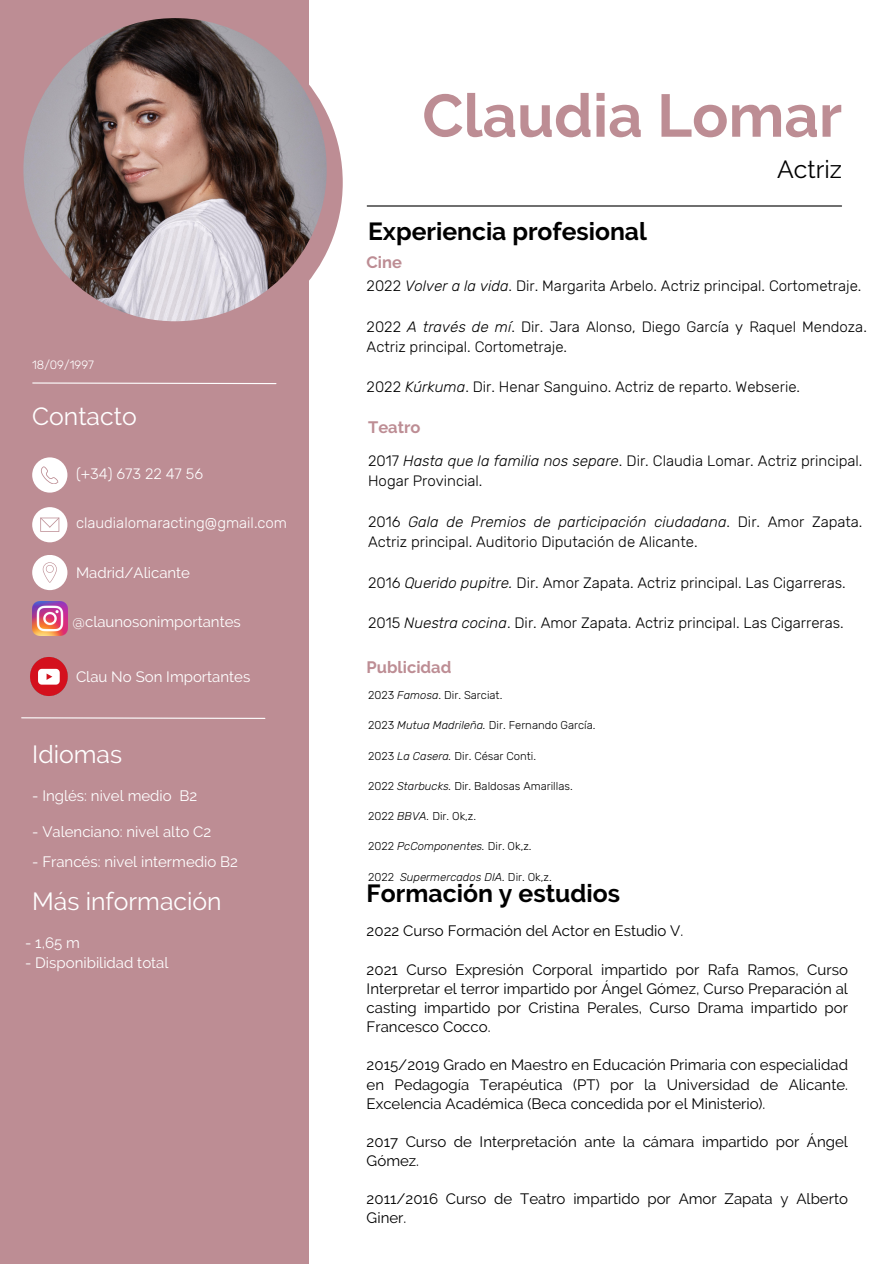
<style>
.page{position:relative;width:894px;height:1264px;background:#fff}
.page>*{position:absolute;margin:0;border:0;box-sizing:border-box;transform-origin:0 0}
.t1{font:700 60px "Raleway";color:#bd8d94}
.t2{font:24.75px "Raleway";color:#fff}
.t3{font:700 24.75px "Raleway";color:#000}
.t4{font:24.75px "Raleway";color:#000}
.t5{font:700 24.6px "Raleway";color:#000}
.t6{font:700 16.5px "Raleway";color:#bd8d94}
.t7{font:300 15px/20.2px "Rubik";color:#000}
.t8{font:15px/19.2px "Raleway";color:#000;text-align:justify}
.t9{font:15px "Raleway";color:#fff}
.t10{font:300 15px "Rubik";color:#fff}
.t11{font:300 12px "Rubik";color:#fff}
.t12{font:300 11.4px "Rubik";color:#000}
.t13{font:italic 300 11.4px "Rubik";color:#000}
.s1{font-style:italic}
.s2{font-style:normal}
</style>
<div class="page">
<div style="left:0;top:0;width:308px;height:1263px;background:#bd8d94"></div>
<div style="left:23px;top:23px;width:319px;height:319px;background:#bd8d94;border-radius:50%"></div>
<img style="left:23px;top:18px;width:303px;height:303px;border-radius:50%">
<hr style="left:367px;top:205px;width:474px;height:1px;background:#000">
<svg style="left:32px;top:382px;width:245px;height:3px"></svg>
<svg style="left:21px;top:717px;width:245px;height:2px"></svg>
<div style="left:32px;top:457px;width:35px;height:35px;background:#fff;border-radius:50%"></div>
<div style="left:32px;top:507px;width:35px;height:35px;background:#fff;border-radius:50%"></div>
<svg style="left:41px;top:466px;width:18px;height:18px"></svg>
<svg style="left:40px;top:517px;width:19px;height:15px"></svg>
<img style="left:32px;top:601px;width:35px;height:35px">
<div style="left:32px;top:555px;width:35px;height:35px;background:#fff;border-radius:50%"></div>
<svg style="left:43px;top:562px;width:14px;height:20px"></svg>
<img style="left:30px;top:657px;width:38px;height:39px">
<h2 class="t11" style="left:32px;top:358px;width:63px">18/09/1997</h2>
<p class="t2" style="left:32px;top:402px;width:106px">Contacto</p>
<p class="t10" style="left:76px;top:464px;width:129px">(+34) 673 22 47 56</p>
<p class="t10" style="left:76px;top:514px;width:212px">claudialomaracting@gmail.com</p>
<h5 class="t9" style="left:76px;top:563px;width:116px">Madrid/Alicante</h5>
<h2 class="t9" style="left:73px;top:612px;width:170px">@claunosonimportantes</h2>
<h5 class="t9" style="left:76px;top:667px;width:176px">Clau No Son Importantes</h5>
<p class="t2" style="left:32px;top:739px;width:91px">Idiomas</p>
<p class="t9" style="left:32px;top:787px;width:166px">- Inglés: nivel medio B2</p>
<p class="t9" style="left:32px;top:822px;width:180px">- Valenciano: nivel alto C2</p>
<p class="t9" style="left:32px;top:852px;width:207px">- Francés: nivel intermedio B2</p>
<h3 class="t2" style="left:32px;top:886px;width:191px">Más información</h3>
<p class="t9" style="left:25px;top:934px;width:56px">- 1,65 m</p>
<p class="t9" style="left:25px;top:953px;width:145px">- Disponibilidad total</p>
<h5 class="t1" style="left:422px;top:80px;width:421px">Claudia Lomar</h5>
<h5 class="t4" style="left:777px;top:154px;width:66px">Actriz</h5>
<h5 class="t5" style="left:368px;top:216px;width:280px">Experiencia profesional</h5>
<p class="t6" style="left:366px;top:252px;width:37px">Cine</p>
<h5 class="t7" style="left:366px;top:276px;width:496px">2022 <span class="s1">Volver a la vida</span>. Dir. Margarita Arbelo. Actriz principal. Cortometraje.</h5>
<p class="t7" style="left:366px;top:316px;width:501px">2022 <span class="s1">A través de mí</span>. Dir. Jara Alonso, Diego García y Raquel Mendoza.<br>Actriz principal. Cortometraje.</p>
<h5 class="t7" style="left:366px;top:377px;width:435px">2022 <span class="s1">Kúrkuma</span>. Dir. Henar Sanguino. Actriz de reparto. Webserie.</h5>
<h4 class="t6" style="left:368px;top:417px;width:54px">Teatro</h4>
<h5 class="t7" style="left:368px;top:451px;width:495px">2017 <span class="s1">Hasta que la familia nos separe</span>. Dir. Claudia Lomar. Actriz principal.<br>Hogar Provincial.</h5>
<h5 class="t7" style="left:368px;top:511px;width:495px">2016 <span class="s1">Gala de Premios de participación ciudadana</span>. Dir. Amor Zapata.<br>Actriz principal. Auditorio Diputación de Alicante.</h5>
<h5 class="t7" style="left:368px;top:572px;width:479px">2016 <span class="s1">Querido pupitre.</span> Dir. Amor Zapata. Actriz principal. Las Cigarreras.</h5>
<h4 class="t7" style="left:368px;top:613px;width:477px">2015 <span class="s1">Nuestra cocina</span>. Dir. Amor Zapata. Actriz principal. Las Cigarreras.</h4>
<h3 class="t6" style="left:366px;top:657px;width:86px">Publicidad</h3>
<h5 class="t12" style="left:368px;top:688px;width:136px">2023 <span class="s1">Famosa</span>. Dir. Sarciat.</h5>
<h5 class="t12" style="left:368px;top:718px;width:229px">2023 <span class="s1">Mutua Madrileña.</span> Dir. Fernando García.</h5>
<h5 class="t12" style="left:368px;top:749px;width:169px">2023 <span class="s1">La Casera.</span> Dir. César Conti.</h5>
<h5 class="t12" style="left:368px;top:779px;width:206px">2022 <span class="s1">Starbucks.</span> Dir. Baldosas Amarillas.</h5>
<h4 class="t12" style="left:368px;top:809px;width:109px">2022 <span class="s1">BBVA.</span> Dir. Ok,z.</h4>
<p class="t13" style="left:368px;top:839px;width:165px"><span class="s2">2022</span> PcComponentes. <span class="s2">Dir. Ok,z.</span></p>
<p class="t13" style="left:368px;top:870px;width:185px"><span class="s2">2022</span> Supermercados DIA. <span class="s2">Dir. Ok,z.</span></p>
<p class="t3" style="left:366px;top:879px;width:255px">Formación y estudios</p>
<h5 class="t8" style="left:366px;top:921px;width:318px">2022 Curso Formación del Actor en Estudio V.</h5>
<h5 class="t8" style="left:366px;top:959px;width:482px">2021 Curso Expresión Corporal impartido por Rafa Ramos, Curso Interpretar el terror impartido por Ángel Gómez, Curso Preparación al casting impartido por Cristina Perales, Curso Drama impartido por Francesco Cocco.</h5>
<h5 class="t8" style="left:366px;top:1055px;width:482px">2015/2019 Grado en Maestro en Educación Primaria con especialidad en Pedagogía Terapéutica (PT) por la Universidad de Alicante.<br>Excelencia Académica (Beca concedida por el Ministerio).</h5>
<h3 class="t8" style="left:366px;top:1131px;width:482px">2017 Curso de Interpretación ante la cámara impartido por Ángel<br>Gómez.</h3>
<h5 class="t8" style="left:366px;top:1189px;width:482px">2011/2016 Curso de Teatro impartido por Amor Zapata y Alberto<br>Giner.</h5>
</div>
